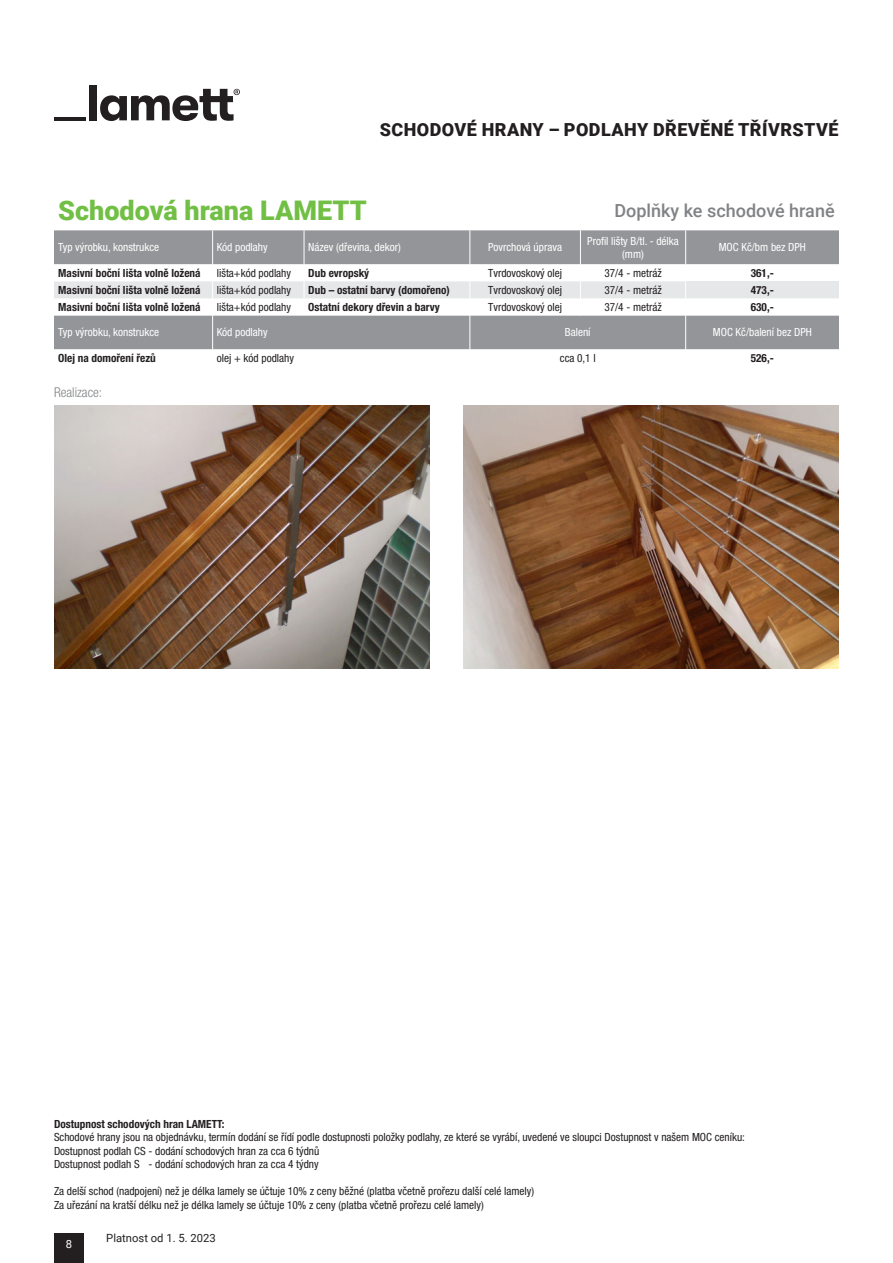
<style>
.page{position:relative;width:893px;height:1263px;background:#fff}
.page>*{position:absolute;margin:0;border:0;box-sizing:border-box;transform-origin:0 0}
.roboto_zelené{font:900 27px "Roboto";color:#71bf44}
.třídění_nahoře_typ_p{font:900 18px "Roboto";letter-spacing:.025em;color:#231f20}
.roboto_12_medium_šed{font:500 18px "Roboto";color:#808285}
.texty_tabulka_7_5_b{font:300 condensed 13.5px "Helvetica Neue LT Pro";color:#808285}
.texty_tabulka_7_5_b-2{font:condensed 11.25px "Helvetica Neue LT Pro";color:#231f20}
.texty_tabulka_tučné{font:700 condensed 11.25px "Helvetica Neue LT Pro";color:#231f20}
.Tabulka_hlavicka_7_5{font:condensed 11.25px/13.5px "Helvetica Neue LT Pro";color:#fff;text-align:center}
.texty_tabulka_7_5_b-3{font:700 condensed 11.25px "Helvetica Neue LT Pro";color:#231f20}
.t1{font:11.25px "Roboto";color:#231f20}
.t2{font:11.25px "Roboto";color:#fff}
</style>
<div class="page">
<div style="left:54px;top:1233px;width:30px;height:30px;background:#231f20"></div>
<div style="left:54px;top:230px;width:785px;height:34px;background:#939598"></div>
<div style="left:54px;top:315px;width:785px;height:35px;background:#939598"></div>
<hr style="left:469px;top:230px;width:1px;height:34px;background:#fff">
<hr style="left:580px;top:230px;width:1px;height:34px;background:#fff">
<hr style="left:212px;top:230px;width:1px;height:34px;background:#fff">
<hr style="left:304px;top:230px;width:1px;height:34px;background:#fff">
<hr style="left:685px;top:230px;width:1px;height:34px;background:#fff">
<svg style="left:54px;top:264px;width:785px;height:35px"></svg>
<hr style="left:212px;top:315px;width:1px;height:34px;background:#fff">
<hr style="left:469px;top:315px;width:1px;height:34px;background:#fff">
<hr style="left:685px;top:315px;width:1px;height:34px;background:#fff">
<img style="left:463px;top:406px;width:376px;height:262px">
<img style="left:54px;top:406px;width:375px;height:262px">
<div style="left:89px;top:85px;width:8px;height:35px;background:#231f20"></div>
<svg style="left:100px;top:89px;width:140px;height:32px"></svg>
<hr style="left:54px;top:117px;width:32px;height:3px;background:#231f20">
<p class="třídění_nahoře_typ_p" style="left:380px;top:117px;width:460px">SCHODOVÉ HRANY – PODLAHY DŘEVĚNÉ TŘÍVRSTVÉ</p>
<p class="roboto_zelené" style="left:58px;top:192px;width:310px">Schodová hrana LAMETT</p>
<p class="roboto_12_medium_šed" style="left:614px;top:198px;width:222px">Doplňky ke schodové hraně</p>
<p class="Tabulka_hlavicka_7_5" style="left:58px;top:241px;width:102px">Typ výrobku, konstrukce</p>
<p class="Tabulka_hlavicka_7_5" style="left:217px;top:241px;width:52px">Kód podlahy</p>
<p class="Tabulka_hlavicka_7_5" style="left:308px;top:241px;width:94px">Název (dřevina, dekor)</p>
<p class="Tabulka_hlavicka_7_5" style="left:488px;top:241px;width:75px">Povrchová úprava</p>
<p class="Tabulka_hlavicka_7_5" style="left:587px;top:234px;width:93px">Profil lišty B/tl. - délka (mm)</p>
<p class="Tabulka_hlavicka_7_5" style="left:719px;top:241px;width:89px">MOC Kč/bm bez DPH</p>
<p class="texty_tabulka_tučné" style="left:58px;top:266px;width:144px">Masivní boční lišta volně ložená</p>
<p class="texty_tabulka_7_5_b-2" style="left:217px;top:266px;width:76px">lišta+kód podlahy</p>
<p class="texty_tabulka_tučné" style="left:308px;top:266px;width:62px">Dub evropský</p>
<p class="texty_tabulka_7_5_b-2" style="left:488px;top:266px;width:75px">Tvrdovoskový olej</p>
<p class="texty_tabulka_7_5_b-2" style="left:604px;top:266px;width:59px">37/4 - metráž</p>
<p class="texty_tabulka_tučné" style="left:751px;top:266px;width:25px">361,-</p>
<p class="texty_tabulka_tučné" style="left:58px;top:283px;width:144px">Masivní boční lišta volně ložená</p>
<p class="texty_tabulka_7_5_b-2" style="left:217px;top:283px;width:76px">lišta+kód podlahy</p>
<p class="texty_tabulka_tučné" style="left:308px;top:283px;width:143px">Dub – ostatní barvy (domořeno)</p>
<p class="texty_tabulka_7_5_b-2" style="left:488px;top:283px;width:75px">Tvrdovoskový olej</p>
<p class="texty_tabulka_7_5_b-2" style="left:604px;top:283px;width:59px">37/4 - metráž</p>
<p class="texty_tabulka_tučné" style="left:751px;top:283px;width:25px">473,-</p>
<p class="texty_tabulka_tučné" style="left:58px;top:300px;width:144px">Masivní boční lišta volně ložená</p>
<p class="texty_tabulka_7_5_b-2" style="left:217px;top:300px;width:76px">lišta+kód podlahy</p>
<p class="texty_tabulka_tučné" style="left:308px;top:300px;width:133px">Ostatní dekory dřevin a barvy</p>
<p class="texty_tabulka_7_5_b-2" style="left:488px;top:300px;width:75px">Tvrdovoskový olej</p>
<p class="texty_tabulka_7_5_b-2" style="left:604px;top:300px;width:59px">37/4 - metráž</p>
<p class="texty_tabulka_tučné" style="left:751px;top:300px;width:25px">630,-</p>
<p class="Tabulka_hlavicka_7_5" style="left:58px;top:326px;width:102px">Typ výrobku, konstrukce</p>
<p class="Tabulka_hlavicka_7_5" style="left:217px;top:326px;width:52px">Kód podlahy</p>
<p class="Tabulka_hlavicka_7_5" style="left:565px;top:326px;width:27px">Balení</p>
<p class="Tabulka_hlavicka_7_5" style="left:713px;top:326px;width:100px">MOC Kč/balení bez DPH</p>
<p class="texty_tabulka_tučné" style="left:58px;top:351px;width:99px">Olej na domoření řezů</p>
<p class="texty_tabulka_7_5_b-2" style="left:217px;top:351px;width:79px">olej + kód podlahy</p>
<p class="texty_tabulka_7_5_b-2" style="left:560px;top:351px;width:37px">cca 0,1 l</p>
<p class="texty_tabulka_tučné" style="left:751px;top:351px;width:25px">526,-</p>
<p class="texty_tabulka_7_5_b" style="left:54px;top:385px;width:50px">Realizace:</p>
<p class="texty_tabulka_7_5_b-3" style="left:54px;top:1117px;width:172px">Dostupnost schodových hran LAMETT:</p>
<p class="texty_tabulka_7_5_b-2" style="left:54px;top:1131px;width:692px">Schodové hrany jsou na objednávku, termín dodání se řídí podle dostupnosti položky podlahy, ze které se vyrábí, uvedené ve sloupci Dostupnost v našem MOC ceníku:</p>
<p class="texty_tabulka_7_5_b-2" style="left:54px;top:1144px;width:267px">Dostupnost podlah CS - dodání schodových hran za cca 6 týdnů</p>
<p class="texty_tabulka_7_5_b-2" style="left:54px;top:1158px;width:266px">Dostupnost podlah S - dodání schodových hran za cca 4 týdny</p>
<p class="texty_tabulka_7_5_b-2" style="left:54px;top:1185px;width:482px">Za delší schod (nadpojení) než je délka lamely se účtuje 10% z ceny běžné (platba včetně prořezu další celé lamely)</p>
<p class="texty_tabulka_7_5_b-2" style="left:54px;top:1198px;width:431px">Za uřezání na kratší délku než je délka lamely se účtuje 10% z ceny (platba včetně prořezu celé lamely)</p>
<p class="t2" style="left:66px;top:1236px;width:8px">8</p>
<p class="t1" style="left:106px;top:1230px;width:111px">Platnost od 1. 5. 2023</p>
</div>
